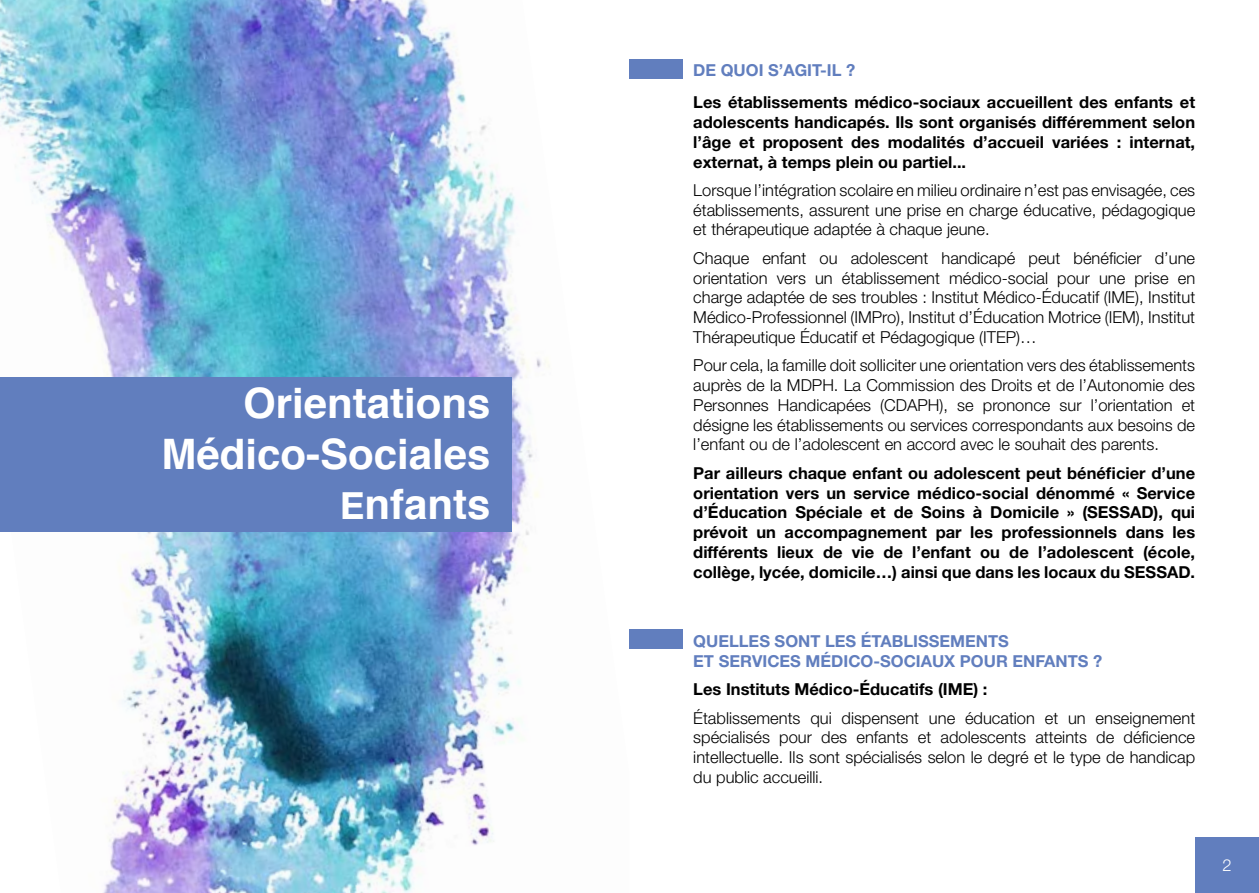
<style>
.page{position:relative;width:1259px;height:893px;background:#fff}
.page>*{position:absolute;margin:0;border:0;box-sizing:border-box;transform-origin:0 0}
.t1{font:700 42px "Helvetica";color:#fff}
.t2{font:300 16.5px/19.8px "Helvetica Neue LT Std";color:#000;text-align:justify}
.t3{font:700 16.5px/19.8px "Helvetica Neue LT Std";color:#000;text-align:justify}
.t4{font:700 16.5px/19.8px "Helvetica Neue LT Std";color:#617ebe}
.t5{font:300 16.5px "Helvetica Neue LT Std";color:#fff}
.s1{font-family:"Helvetica Neue LT Std";font-size:37.5px}
</style>
<div class="page">
<img style="left:0;top:0;width:550px;height:893px">
<div style="left:0;top:377px;width:512px;height:154px;background:#617ebe"></div>
<div style="left:629px;top:60px;width:53px;height:19px;background:#617ebe"></div>
<div style="left:629px;top:629px;width:53px;height:20px;background:#617ebe"></div>
<div style="left:1195px;top:838px;width:64px;height:55px;background:#617ebe"></div>
<p class="t1" style="left:243px;top:370px;width:249px">Orientations</p>
<p class="t1" style="left:161px;top:420px;width:331px">Médico-Sociales</p>
<p class="t1" style="left:340px;top:471px;width:152px"><span class="s1">E</span>nfants</p>
<p class="t4" style="left:693px;top:59px;width:163px">DE QUOI S’AGIT-IL ?</p>
<p class="t3" style="left:693px;top:92px;width:503px">Les établissements médico-sociaux accueillent des enfants et adolescents handicapés. Ils sont organisés différemment selon l’âge et proposent des modalités d’accueil variées : internat, externat, à temps plein ou partiel...</p>
<p class="t2" style="left:693px;top:180px;width:503px">Lorsque l’intégration scolaire en milieu ordinaire n’est pas envisagée, ces établissements, assurent une prise en charge éducative, pédagogique et thérapeutique adaptée à chaque jeune.</p>
<p class="t2" style="left:693px;top:248px;width:503px">Chaque enfant ou adolescent handicapé peut bénéficier d’une orientation vers un établissement médico-social pour une prise en charge adaptée de ses troubles : Institut Médico-Éducatif (IME), Institut Médico-Professionnel (IMPro), Institut d’Éducation Motrice (IEM), Institut Thérapeutique Éducatif et Pédagogique (ITEP)…</p>
<p class="t2" style="left:693px;top:355px;width:503px">Pour cela, la famille doit solliciter une orientation vers des établissements auprès de la MDPH. La Commission des Droits et de l’Autonomie des Personnes Handicapées (CDAPH), se prononce sur l’orientation et désigne les établissements ou services correspondants aux besoins de l’enfant ou de l’adolescent en accord avec le souhait des parents.</p>
<p class="t3" style="left:693px;top:463px;width:503px">Par ailleurs chaque enfant ou adolescent peut bénéficier d’une orientation vers un service médico-social dénommé « Service d’Éducation Spéciale et de Soins à Domicile » (SESSAD), qui prévoit un accompagnement par les professionnels dans les différents lieux de vie de l’enfant ou de l’adolescent (école, collège, lycée, domicile…) ainsi que dans les locaux du SESSAD.</p>
<p class="t4" style="left:693px;top:631px;width:410px">QUELLES SONT LES ÉTABLISSEMENTS<br>ET SERVICES MÉDICO-SOCIAUX POUR ENFANTS ?</p>
<p class="t3" style="left:693px;top:679px;width:296px">Les Instituts Médico-Éducatifs (IME) :</p>
<p class="t2" style="left:693px;top:707px;width:503px">Établissements qui dispensent une éducation et un enseignement spécialisés pour des enfants et adolescents atteints de déficience intellectuelle. Ils sont spécialisés selon le degré et le type de handicap du public accueilli.</p>
<p class="t5" style="left:1222px;top:855px;width:11px">2</p>
</div>
